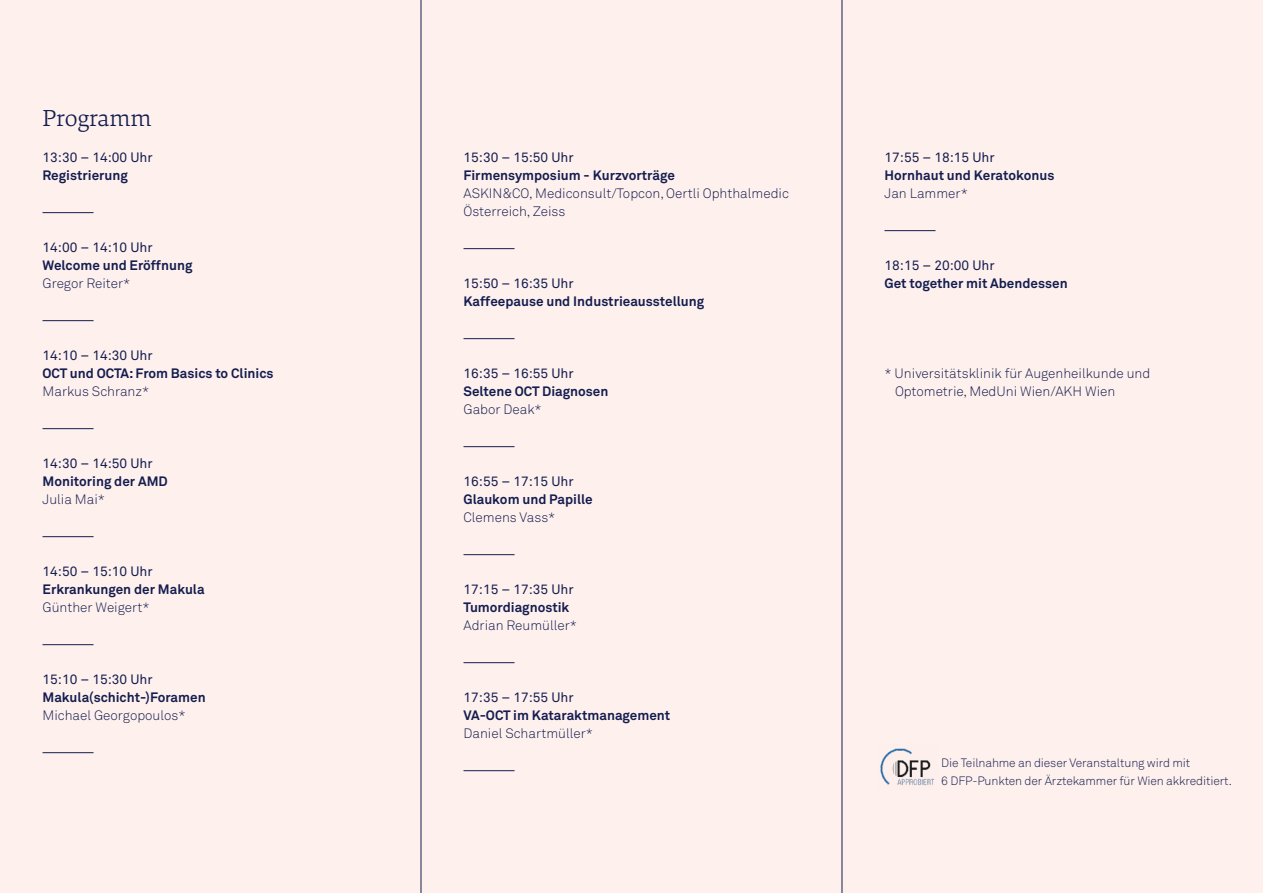
<style>
.page{position:relative;width:1263px;height:893px;background:#fef0ec}
.page>*{position:absolute;margin:0;border:0;box-sizing:border-box;transform-origin:0 0}
.Programm{font:300 24px "Danton";letter-spacing:-.005em;color:#141d50}
.Überschrift{font:700 13.5px "Akkurat Pro";color:#141d50}
.Fließtext{font:300 13.5px/18px "Akkurat Pro";color:#141d50}
.Uhrzeit{font:13.5px "Akkurat Pro";color:#141d50}
.Überschrift-2{font:13.5px "Akkurat Pro";color:#141d50}
.Fließtext-2{font:300 12px "Akkurat Pro";letter-spacing:-.01em;color:#141d50}
</style>
<div class="page">
<hr style="left:43px;top:212px;width:51px;height:1px;background:#141d50">
<hr style="left:43px;top:320px;width:51px;height:1px;background:#141d50">
<hr style="left:43px;top:428px;width:51px;height:1px;background:#141d50">
<hr style="left:43px;top:536px;width:51px;height:1px;background:#141d50">
<hr style="left:43px;top:644px;width:51px;height:1px;background:#141d50">
<hr style="left:43px;top:752px;width:51px;height:1px;background:#141d50">
<hr style="left:463px;top:248px;width:51px;height:1px;background:#141d50">
<hr style="left:463px;top:338px;width:51px;height:1px;background:#141d50">
<hr style="left:463px;top:446px;width:51px;height:1px;background:#141d50">
<hr style="left:463px;top:554px;width:51px;height:1px;background:#141d50">
<hr style="left:463px;top:662px;width:51px;height:1px;background:#141d50">
<hr style="left:463px;top:770px;width:51px;height:1px;background:#141d50">
<hr style="left:884px;top:230px;width:51px;height:1px;background:#141d50">
<img style="left:880px;top:748px;width:55px;height:37px">
<hr style="left:421px;top:0;width:1px;height:893px;background:#141d50">
<hr style="left:842px;top:0;width:1px;height:893px;background:#141d50">
<p class="Programm" style="left:43px;top:102px;width:110px">Programm</p>
<p class="Uhrzeit" style="left:43px;top:149px;width:112px">13:30 – 14:00 Uhr</p>
<p class="Überschrift" style="left:43px;top:167px;width:87px">Registrierung</p>
<p class="Uhrzeit" style="left:43px;top:239px;width:112px">14:00 – 14:10 Uhr</p>
<p class="Überschrift" style="left:43px;top:257px;width:151px">Welcome und Eröffnung</p>
<p class="Fließtext" style="left:43px;top:274px;width:89px">Gregor Reiter*</p>
<p class="Uhrzeit" style="left:43px;top:347px;width:112px">14:10 – 14:30 Uhr</p>
<p class="Überschrift" style="left:43px;top:365px;width:233px">OCT und OCTA: From Basics to Clinics</p>
<p class="Fließtext" style="left:43px;top:382px;width:108px">Markus Schranz*</p>
<p class="Uhrzeit" style="left:43px;top:455px;width:112px">14:30 – 14:50 Uhr</p>
<p class="Überschrift" style="left:43px;top:473px;width:127px">Monitoring der AMD</p>
<p class="Fließtext" style="left:43px;top:490px;width:64px">Julia Mai*</p>
<p class="Uhrzeit" style="left:43px;top:563px;width:112px">14:50 – 15:10 Uhr</p>
<p class="Überschrift" style="left:43px;top:581px;width:164px">Erkrankungen der Makula</p>
<p class="Fließtext" style="left:43px;top:598px;width:109px">Günther Weigert*</p>
<p class="Uhrzeit" style="left:43px;top:671px;width:112px">15:10 – 15:30 Uhr</p>
<p class="Überschrift" style="left:43px;top:689px;width:165px">Makula(schicht-)Foramen</p>
<p class="Fließtext" style="left:43px;top:706px;width:145px">Michael Georgopoulos*</p>
<p class="Uhrzeit" style="left:463px;top:149px;width:112px">15:30 – 15:50 Uhr</p>
<p class="Überschrift" style="left:463px;top:167px;width:213px">Firmensymposium - Kurzvorträge</p>
<p class="Fließtext" style="left:463px;top:184px;width:327px">ASKIN&amp;CO, Mediconsult/Topcon, Oertli Ophthalmedic<br>Österreich, Zeiss</p>
<p class="Uhrzeit" style="left:463px;top:275px;width:112px">15:50 – 16:35 Uhr</p>
<p class="Überschrift" style="left:463px;top:293px;width:242px">Kaffeepause und Industrieausstellung</p>
<p class="Uhrzeit" style="left:463px;top:365px;width:112px">16:35 – 16:55 Uhr</p>
<p class="Überschrift" style="left:463px;top:383px;width:146px">Seltene OCT Diagnosen</p>
<p class="Fließtext" style="left:463px;top:400px;width:80px">Gabor Deak*</p>
<p class="Uhrzeit" style="left:463px;top:473px;width:112px">16:55 – 17:15 Uhr</p>
<p class="Überschrift" style="left:463px;top:491px;width:131px">Glaukom und Papille</p>
<p class="Fließtext" style="left:463px;top:508px;width:93px">Clemens Vass*</p>
<p class="Uhrzeit" style="left:463px;top:581px;width:112px">17:15 – 17:35 Uhr</p>
<p class="Überschrift" style="left:463px;top:599px;width:107px">Tumordiagnostik</p>
<p class="Fließtext" style="left:463px;top:616px;width:115px">Adrian Reumüller*</p>
<p class="Uhrzeit" style="left:463px;top:689px;width:112px">17:35 – 17:55 Uhr</p>
<p class="Überschrift" style="left:463px;top:707px;width:208px">VA-OCT im Kataraktmanagement</p>
<p class="Fließtext" style="left:463px;top:724px;width:131px">Daniel Schartmüller*</p>
<p class="Überschrift-2" style="left:884px;top:149px;width:112px">17:55 – 18:15 Uhr</p>
<p class="Überschrift" style="left:884px;top:167px;width:171px">Hornhaut und Keratokonus</p>
<p class="Fließtext" style="left:884px;top:184px;width:85px">Jan Lammer*</p>
<p class="Uhrzeit" style="left:884px;top:257px;width:112px">18:15 – 20:00 Uhr</p>
<p class="Überschrift" style="left:884px;top:275px;width:185px">Get together mit Abendessen</p>
<p class="Fließtext" style="left:895px;top:364px;width:257px;text-indent:-10px">* Universitätsklinik für Augenheilkunde und<br>Optometrie, MedUni Wien/AKH Wien</p>
<p class="Fließtext-2" style="left:941px;top:756px;width:250px">Die Teilnahme an dieser Veranstaltung wird mit</p>
<p class="Fließtext-2" style="left:941px;top:774px;width:292px">6 DFP-Punkten der Ärztekammer für Wien akkreditiert.</p>
</div>
